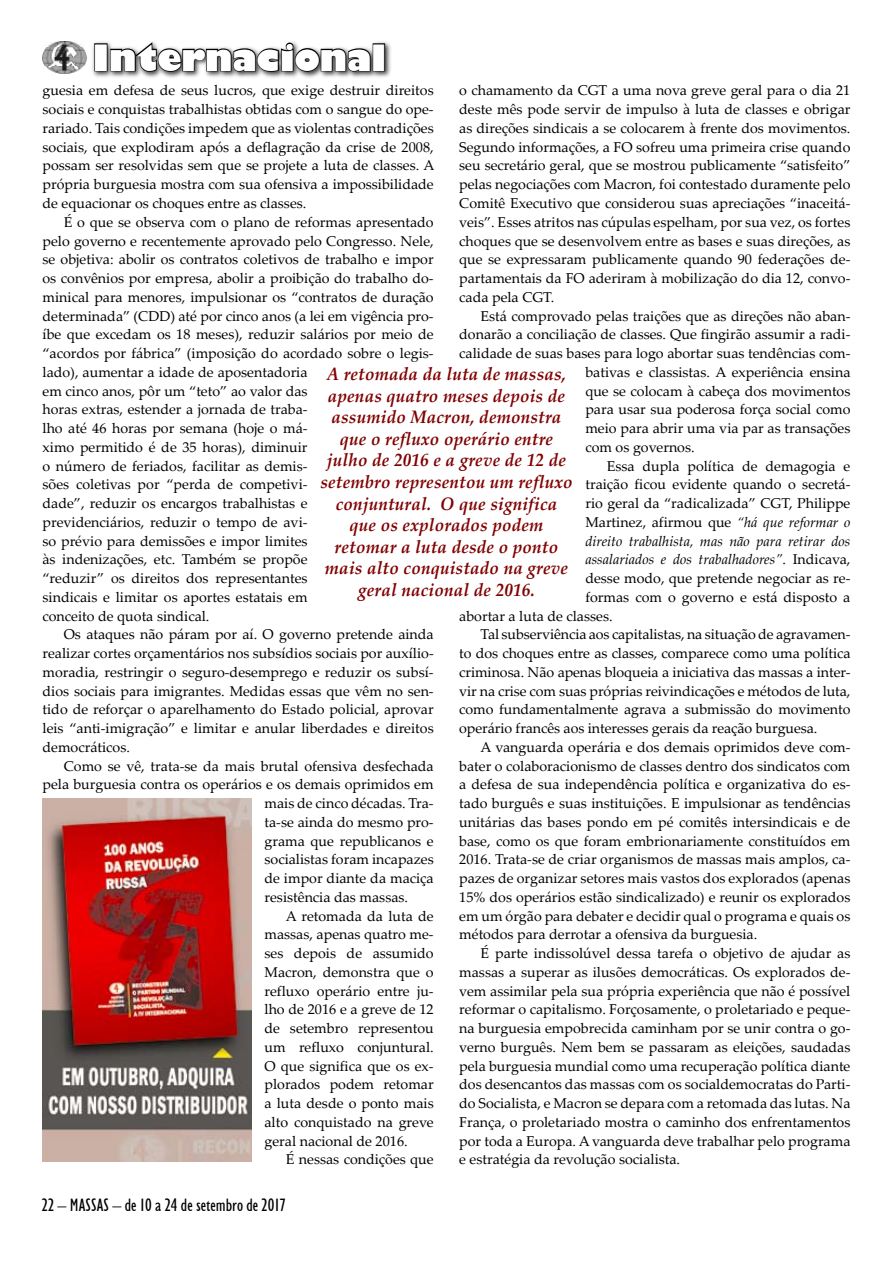
<style>
.page{position:relative;width:893px;height:1263px;background:#fff}
.page>*{position:absolute;margin:0;border:0;box-sizing:border-box;transform-origin:0 0}
.t1{font:800 36px "Humanist 521 BT";color:#fff}
.t2{font:italic 700 18px/21.6px "Palatino Linotype";letter-spacing:.01em;color:#800000;text-align:center;scale:.95 1}
.t3{font:condensed 18px "Humanist 521 BT";color:#000}
.t4{font:14.25px/18.8px "Palatino Linotype";color:#000;text-align:justify}
.t5{font:italic 14.25px "Palatino Linotype";color:#000}
.s1{font-style:italic}
.s2{font-style:normal}
</style>
<div class="page">
<img style="left:42px;top:42px;width:45px;height:32px">
<div style="left:91px;top:40px;width:301px;height:39px;background:#000;opacity:.75"></div>
<div style="left:94px;top:43px;width:14px;height:28px;border:2px solid #000"></div>
<svg style="left:109px;top:41px;width:262px;height:32px"></svg>
<div style="left:373px;top:43px;width:12px;height:28px;border:2px solid #000"></div>
<img style="left:43px;top:799px;width:209px;height:363px">
<h1 class="t1" style="left:92px;top:35px;width:295px">Internacional</h1>
<p class="t4" style="left:43px;top:81px;width:393px">guesia em defesa de seus lucros, que exige destruir direitos sociais e conquistas trabalhistas obtidas com o sangue do ope&shy;rariado. Tais condições impedem que as violentas contradições sociais, que explodiram após a deflagração da crise de 2008, possam ser resolvidas sem que se projete a luta de classes. A própria burguesia mostra com sua ofensiva a impossibilidade de equacionar os choques entre as classes.</p>
<p class="t4" style="left:43px;top:212px;width:393px;text-align:left;text-indent:21px">É o que se observa com o plano de reformas apresentado pelo governo e recentemente aprovado pelo Congresso. Nele, se objetiva: abolir os contratos coletivos de trabalho e impor os convênios por empresa, abolir a proibição do trabalho do&shy;minical para menores, impulsionar os “contratos de duração determinada” (CDD) até por cinco anos (a lei em vigência pro&shy;íbe que excedam os 18 meses), reduzir salários por meio de “acordos por fábrica” (imposição do acordado sobre o legis&shy;lado), aumentar a idade de aposentadoria<br>em cinco anos, pôr um “teto” ao valor das<br>horas extras, estender a jornada de traba-<br>lho até 46 horas por semana (hoje o má-<br>ximo permitido é de 35 horas), diminuir<br>o número de feriados, facilitar as demis-<br>sões coletivas por “perda de competivi-<br>dade”, reduzir os encargos trabalhistas e<br>previdenciários, reduzir o tempo de avi-<br>so prévio para demissões e impor limites<br>às indenizações, etc. Também se propõe<br>“reduzir” os direitos dos representantes<br>sindicais e limitar os aportes estatais em<br>conceito de quota sindical.</p>
<p class="t4" style="left:43px;top:624px;width:393px;text-indent:21px">Os ataques não páram por aí. O governo pretende ainda realizar cortes orçamentários nos subsídios sociais por auxílio&shy;moradia, restringir o seguro-desemprego e reduzir os subsí&shy;dios sociais para imigrantes. Medidas essas que vêm no sen&shy;tido de reforçar o aparelhamento do Estado policial, aprovar leis “anti-imigração” e limitar e anular liberdades e direitos democráticos.</p>
<p class="t4" style="left:64px;top:756px;width:371px">Como se vê, trata-se da mais brutal ofensiva desfechada</p>
<p class="t4" style="left:43px;top:774px;width:393px">pela burguesia contra os operários e os demais oprimidos em</p>
<p class="t4" style="left:265px;top:793px;width:171px">mais de cinco décadas. Tra-</p>
<p class="t4" style="left:265px;top:812px;width:171px">ta-se ainda do mesmo pro-</p>
<p class="t4" style="left:265px;top:831px;width:171px">grama que republicanos e</p>
<p class="t4" style="left:265px;top:849px;width:171px">socialistas foram incapazes</p>
<p class="t4" style="left:265px;top:868px;width:171px">de impor diante da maciça</p>
<p class="t4" style="left:265px;top:887px;width:145px">resistência das massas.</p>
<p class="t4" style="left:286px;top:906px;width:149px">A retomada da luta de</p>
<p class="t4" style="left:265px;top:924px;width:171px">massas, apenas quatro me-</p>
<p class="t4" style="left:265px;top:943px;width:171px">ses depois de assumido</p>
<p class="t4" style="left:265px;top:962px;width:171px">Macron, demonstra que o</p>
<p class="t4" style="left:265px;top:981px;width:171px">refluxo operário entre ju-</p>
<p class="t4" style="left:265px;top:999px;width:171px">lho de 2016 e a greve de 12</p>
<p class="t4" style="left:265px;top:1018px;width:171px">de setembro representou</p>
<p class="t4" style="left:265px;top:1037px;width:171px">um refluxo conjuntural.</p>
<p class="t4" style="left:265px;top:1056px;width:171px">O que significa que os ex-</p>
<p class="t4" style="left:265px;top:1074px;width:171px">plorados podem retomar</p>
<p class="t4" style="left:265px;top:1093px;width:171px">a luta desde o ponto mais</p>
<p class="t4" style="left:265px;top:1112px;width:171px">alto conquistado na greve</p>
<p class="t4" style="left:265px;top:1131px;width:145px">geral nacional de 2016.</p>
<p class="t4" style="left:286px;top:1149px;width:149px">É nessas condições que</p>
<p class="t4" style="left:459px;top:81px;width:393px">o chamamento da CGT a uma nova greve geral para o dia 21 deste mês pode servir de impulso à luta de classes e obrigar as direções sindicais a se colocarem à frente dos movimentos.<br>Segundo informações, a FO sofreu uma primeira crise quando seu secretário geral, que se mostrou publicamente “satisfeito” pelas negociações com Macron, foi contestado duramente pelo Comitê Executivo que considerou suas apreciações “inaceitá&shy;veis”. Esses atritos nas cúpulas espelham, por sua vez, os fortes choques que se desenvolvem entre as bases e suas direções, as que se expressaram publicamente quando 90 federações de&shy;partamentais da FO aderiram à mobilização do dia 12, convo&shy;cada pela CGT.</p>
<p class="t4" style="left:480px;top:306px;width:371px">Está comprovado pelas traições que as direções não aban-</p>
<p class="t4" style="left:459px;top:324px;width:393px">donarão a conciliação de classes. Que fingirão assumir a radi-</p>
<p class="t4" style="left:459px;top:343px;width:393px">calidade de suas bases para logo abortar suas tendências com-</p>
<p class="t4" style="left:585px;top:362px;width:267px">bativas e classistas. A experiência ensina</p>
<p class="t4" style="left:585px;top:381px;width:267px">que se colocam à cabeça dos movimentos</p>
<p class="t4" style="left:585px;top:399px;width:267px">para usar sua poderosa força social como</p>
<p class="t4" style="left:585px;top:418px;width:267px">meio para abrir uma via par as transações</p>
<p class="t4" style="left:585px;top:437px;width:111px">com os governos.</p>
<p class="t4" style="left:607px;top:456px;width:245px">Essa dupla política de demagogia e</p>
<p class="t4" style="left:585px;top:474px;width:267px">traição ficou evidente quando o secretá-</p>
<p class="t4" style="left:585px;top:493px;width:267px">rio geral da “radicalizada” CGT, Philippe</p>
<p class="t4" style="left:585px;top:512px;width:267px">Martinez, afirmou que <span class="s1">“há que reformar o</span></p>
<p class="t5" style="left:585px;top:530px;width:267px">direito trabalhista, mas não para retirar dos</p>
<p class="t5" style="left:585px;top:549px;width:267px">assalariados e dos trabalhadores”<span class="s2">. Indicava,</span></p>
<p class="t4" style="left:585px;top:568px;width:267px">desse modo, que pretende negociar as re-</p>
<p class="t4" style="left:585px;top:587px;width:267px">formas com o governo e está disposto a</p>
<p class="t4" style="left:459px;top:606px;width:155px">abortar a luta de classes.</p>
<p class="t4" style="left:480px;top:624px;width:371px">Tal subserviência aos capitalistas, na situação de agravamen-</p>
<p class="t4" style="left:459px;top:643px;width:393px">to dos choques entre as classes, comparece como uma política</p>
<p class="t4" style="left:459px;top:662px;width:393px">criminosa. Não apenas bloqueia a iniciativa das massas a inter-</p>
<p class="t4" style="left:459px;top:681px;width:393px">vir na crise com suas próprias reivindicações e métodos de luta,</p>
<p class="t4" style="left:459px;top:699px;width:393px">como fundamentalmente agrava a submissão do movimento</p>
<p class="t4" style="left:459px;top:718px;width:360px">operário francês aos interesses gerais da reação burguesa.</p>
<p class="t4" style="left:480px;top:737px;width:371px">A vanguarda operária e dos demais oprimidos deve com-</p>
<p class="t4" style="left:459px;top:756px;width:393px">bater o colaboracionismo de classes dentro dos sindicatos com</p>
<p class="t4" style="left:459px;top:774px;width:393px">a defesa de sua independência política e organizativa do es-</p>
<p class="t4" style="left:459px;top:793px;width:393px">tado burguês e suas instituições. E impulsionar as tendências</p>
<p class="t4" style="left:459px;top:812px;width:393px">unitárias das bases pondo em pé comitês intersindicais e de</p>
<p class="t4" style="left:459px;top:831px;width:393px">base, como os que foram embrionariamente constituídos em</p>
<p class="t4" style="left:459px;top:849px;width:393px">2016. Trata-se de criar organismos de massas mais amplos, ca-</p>
<p class="t4" style="left:459px;top:868px;width:393px">pazes de organizar setores mais vastos dos explorados (apenas</p>
<p class="t4" style="left:459px;top:887px;width:393px">15% dos operários estão sindicalizado) e reunir os explorados</p>
<p class="t4" style="left:459px;top:906px;width:393px">em um órgão para debater e decidir qual o programa e quais os</p>
<p class="t4" style="left:459px;top:924px;width:300px">métodos para derrotar a ofensiva da burguesia.</p>
<p class="t4" style="left:480px;top:943px;width:371px">É parte indissolúvel dessa tarefa o objetivo de ajudar as</p>
<p class="t4" style="left:459px;top:962px;width:393px">massas a superar as ilusões democráticas. Os explorados de-</p>
<p class="t4" style="left:459px;top:981px;width:393px">vem assimilar pela sua própria experiência que não é possível</p>
<p class="t4" style="left:459px;top:999px;width:393px">reformar o capitalismo. Forçosamente, o proletariado e peque-</p>
<p class="t4" style="left:459px;top:1018px;width:393px">na burguesia empobrecida caminham por se unir contra o go-</p>
<p class="t4" style="left:459px;top:1037px;width:393px">verno burguês. Nem bem se passaram as eleições, saudadas</p>
<p class="t4" style="left:459px;top:1056px;width:393px">pela burguesia mundial como uma recuperação política diante</p>
<p class="t4" style="left:459px;top:1074px;width:393px">dos desencantos das massas com os socialdemocratas do Parti-</p>
<p class="t4" style="left:459px;top:1093px;width:393px">do Socialista, e Macron se depara com a retomada das lutas. Na</p>
<p class="t4" style="left:459px;top:1112px;width:393px">França, o proletariado mostra o caminho dos enfrentamentos</p>
<p class="t4" style="left:459px;top:1131px;width:393px">por toda a Europa. A vanguarda deve trabalhar pelo programa</p>
<p class="t4" style="left:459px;top:1149px;width:222px">e estratégia da revolução socialista.</p>
<p class="t2" style="left:320px;top:362px;width:267px">A retomada da luta de massas, apenas quatro meses depois de assumido Macron, demonstra que o refluxo operário entre julho de 2016 e a greve de 12 de setembro representou um refluxo conjuntural. O que significa que os explorados podem retomar a luta desde o ponto mais alto conquistado na greve geral nacional de 2016.</p>
<p class="t3" style="left:42px;top:1194px;width:246px">22 – MASSAS – de 10 a 24 de setembro de 2017</p>
</div>
